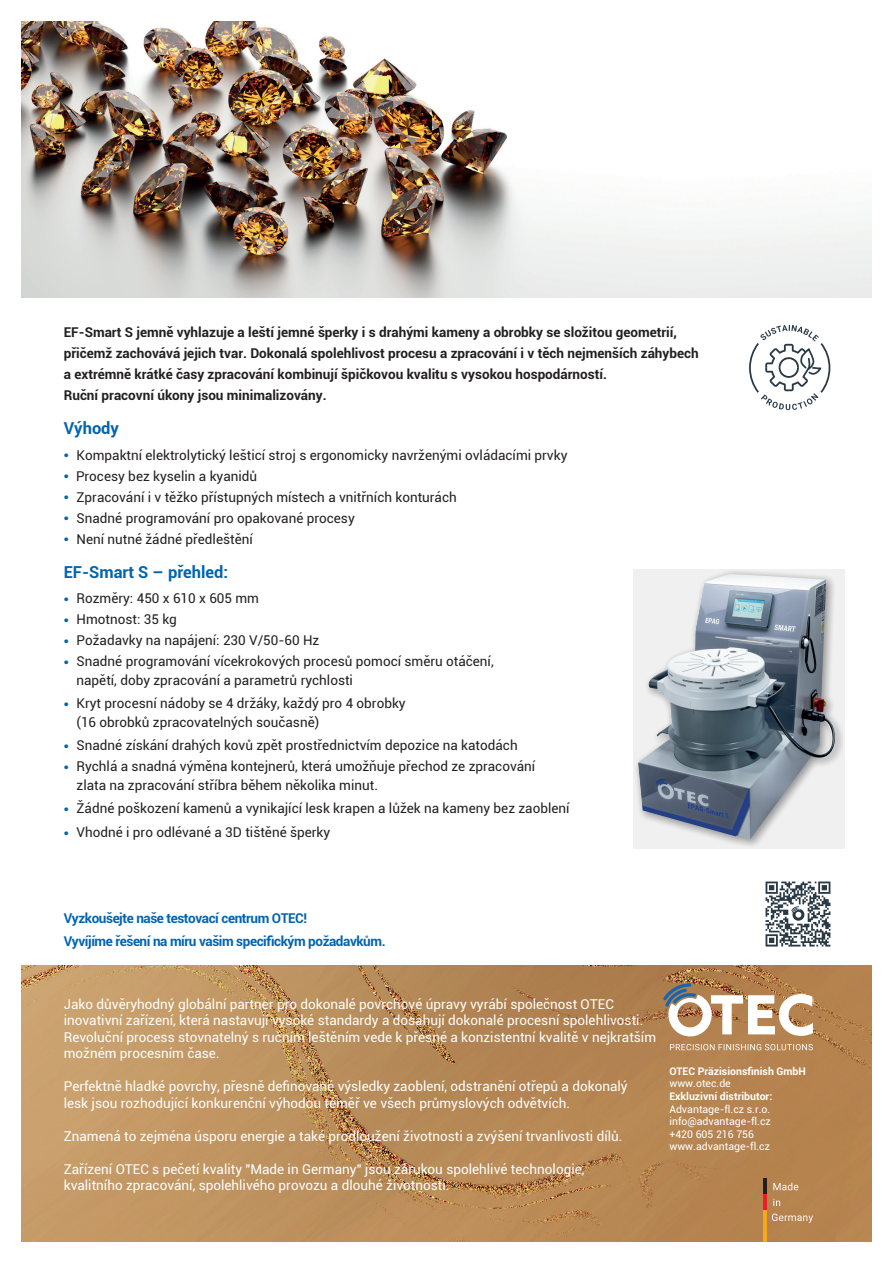
<style>
.page{position:relative;width:893px;height:1263px;background:#fff}
.page>*{position:absolute;margin:0;border:0;box-sizing:border-box;transform-origin:0 0}
.t1{font:700 16.5px "Roboto";color:#0164b0}
.t2{font:13.5px/19.5px "Roboto";color:#231f20}
.t3{font:13.5px/16.5px "Roboto";color:#fff}
.t4{font:700 13.5px/21px "Roboto";color:#231f20}
.t5{font:700 13.5px/22.8px "Roboto";letter-spacing:-.03em;color:#0164b0}
.t6{font:10.5px/12.6px "Roboto";color:#fff}
.t7{font:700 10.5px "Roboto";color:#fff}
.s1{font-family:"Myriad Pro";font-size:18px;color:#0164b0}
</style>
<div class="page">
<img style="left:21px;top:21px;width:851px;height:277px">
<svg style="left:633px;top:569px;width:212px;height:279px;fill:#f1f0f0"></svg>
<img style="left:638px;top:574px;width:200px;height:265px">
<svg style="left:749px;top:325px;width:81px;height:85px"></svg>
<img style="left:765px;top:881px;width:66px;height:66px">
<img style="left:21px;top:965px;width:851px;height:277px">
<svg style="left:663px;top:983px;width:150px;height:67px"></svg>
<hr style="left:764px;top:1178px;width:3px;height:16px;background:#231f20">
<hr style="left:764px;top:1194px;width:3px;height:16px;background:#ee1d23">
<hr style="left:764px;top:1210px;width:3px;height:32px;background:#f6a71c">
<svg style="left:773px;top:1182px;width:25px;height:8px"></svg>
<svg style="left:773px;top:1199px;width:7px;height:7px"></svg>
<svg style="left:772px;top:1213px;width:41px;height:10px"></svg>
<p class="t4" style="left:64px;top:321px;width:636px">EF-Smart S jemně vyhlazuje a leští jemné šperky i s drahými kameny a obrobky se složitou geometrií, přičemž zachovává jejich tvar. Dokonalá spolehlivost procesu a zpracování i v těch nejmenších záhybech a extrémně krátké časy zpracování kombinují špičkovou kvalitu s vysokou hospodárností.<br>Ruční pracovní úkony jsou minimalizovány.</p>
<p class="t1" style="left:64px;top:417px;width:57px">Výhody</p>
<p class="t2" style="left:64px;top:445px;width:505px"><span class="s1">•</span> Kompaktní elektrolytický lešticí stroj s ergonomicky navrženými ovládacími prvky</p>
<p class="t2" style="left:64px;top:466px;width:195px"><span class="s1">•</span> Procesy bez kyselin a kyanidů</p>
<p class="t2" style="left:64px;top:487px;width:394px"><span class="s1">•</span> Zpracování i v těžko přístupných místech a vnitřních konturách</p>
<p class="t2" style="left:64px;top:508px;width:293px"><span class="s1">•</span> Snadné programování pro opakované procesy</p>
<p class="t2" style="left:64px;top:529px;width:191px"><span class="s1">•</span> Není nutné žádné předleštění</p>
<p class="t1" style="left:64px;top:560px;width:166px">EF-Smart S – přehled:</p>
<p class="t2" style="left:64px;top:588px;width:197px"><span class="s1">•</span> Rozměry: 450 x 610 x 605 mm</p>
<p class="t2" style="left:64px;top:609px;width:115px"><span class="s1">•</span> Hmotnost: 35 kg</p>
<p class="t2" style="left:64px;top:630px;width:257px"><span class="s1">•</span> Požadavky na napájení: 230 V/50-60 Hz</p>
<p class="t2" style="left:77px;top:651px;width:419px;text-indent:-13px"><span class="s1">•</span> Snadné programování vícekrokových procesů pomocí směru otáčení, napětí, doby zpracování a parametrů rychlosti</p>
<p class="t2" style="left:77px;top:693px;width:331px;text-indent:-13px"><span class="s1">•</span> Kryt procesní nádoby se 4 držáky, každý pro 4 obrobky (16 obrobků zpracovatelných současně)</p>
<p class="t2" style="left:64px;top:735px;width:455px"><span class="s1">•</span> Snadné získání drahých kovů zpět prostřednictvím depozice na katodách</p>
<p class="t2" style="left:77px;top:756px;width:460px;text-indent:-13px"><span class="s1">•</span> Rychlá a snadná výměna kontejnerů, která umožňuje přechod ze zpracování zlata na zpracování stříbra během několika minut.</p>
<p class="t2" style="left:64px;top:798px;width:507px"><span class="s1">•</span> Žádné poškození kamenů a vynikající lesk krapen a lůžek na kameny bez zaoblení</p>
<p class="t2" style="left:64px;top:822px;width:268px"><span class="s1">•</span> Vhodné i pro odlévané a 3D tištěné šperky</p>
<p class="t5" style="left:64px;top:906px;width:323px">Vyzkoušejte naše testovací centrum OTEC!<br>Vyvíjíme řešení na míru vašim specifickým požadavkům.</p>
<p class="t3" style="left:64px;top:995px;width:594px">Jako důvěryhodný globální partner pro dokonalé povrchové úpravy vyrábí společnost OTEC inovativní zařízení, která nastavují vysoké standardy a dosahují dokonalé procesní spolehlivosti.<br>Revoluční process stovnatelný s ručním leštěním vede k přesné a konzistentní kvalitě v nejkratším možném procesním čase.</p>
<p class="t3" style="left:64px;top:1078px;width:565px">Perfektně hladké povrchy, přesně definované výsledky zaoblení, odstranění otřepů a dokonalý lesk jsou rozhodující konkurenční výhodou téměř ve všech průmyslových odvětvích.</p>
<p class="t3" style="left:64px;top:1127px;width:560px">Znamená to zejména úsporu energie a také prodloužení životnosti a zvýšení trvanlivosti dílů.</p>
<p class="t3" style="left:64px;top:1160px;width:522px">Zařízení OTEC s pečetí kvality "Made in Germany" jsou zárukou spolehlivé technologie, kvalitního zpracování, spolehlivého provozu a dlouhé životnosti.</p>
<p class="t7" style="left:669px;top:1063px;width:138px">OTEC Präzisionsfinish GmbH</p>
<p class="t6" style="left:669px;top:1077px;width:63px">www.otec.de</p>
<p class="t7" style="left:669px;top:1089px;width:104px">Exkluzivní distributor:</p>
<p class="t6" style="left:669px;top:1102px;width:103px">Advantage-fl.cz s.r.o. info@advantage-fl.cz +420 605 216 756 www.advantage-fl.cz</p>
</div>
